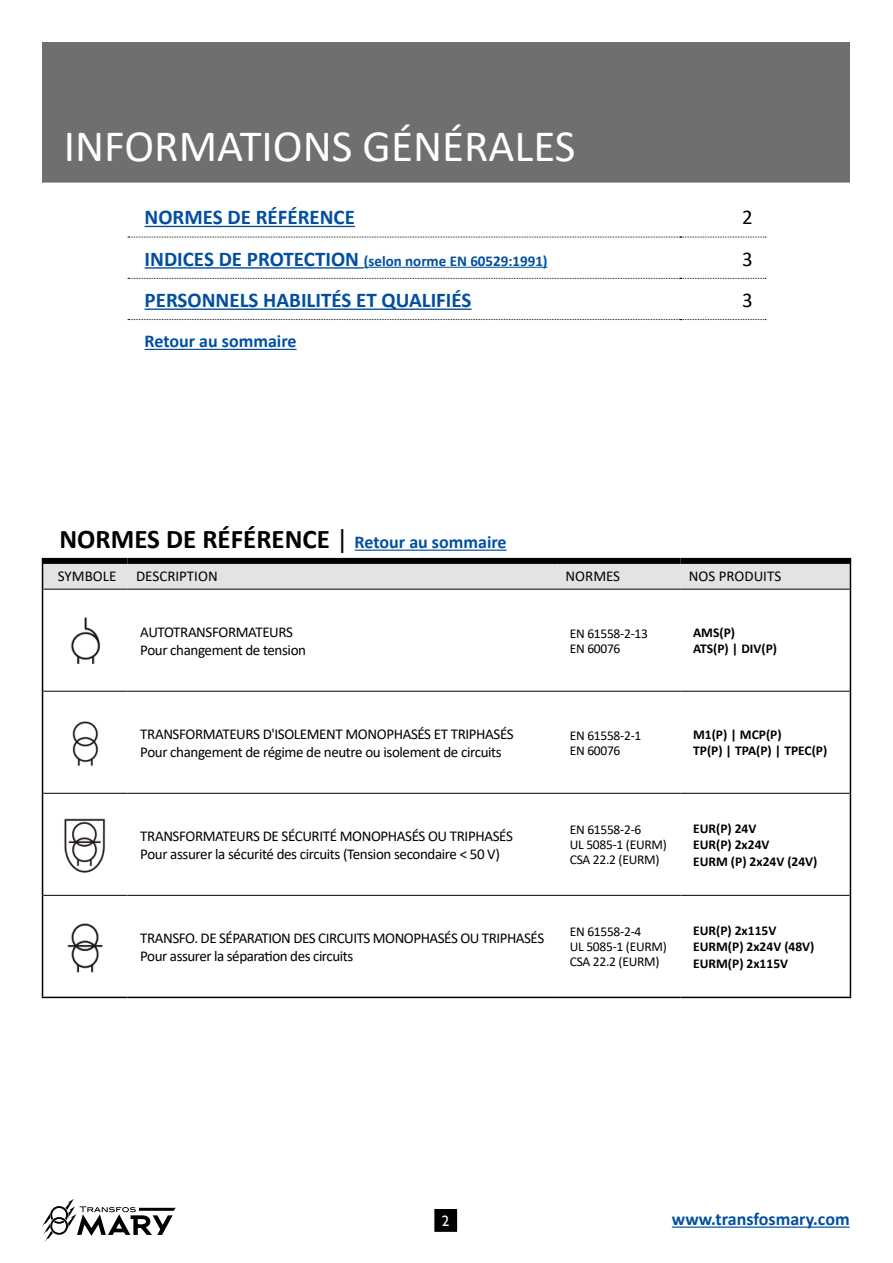
<style>
.page{position:relative;width:893px;height:1263px;background:#fff}
.page>*{position:absolute;margin:0;border:0;box-sizing:border-box;transform-origin:0 0}
.t1{font:45px "Calibri";color:#fff}
.t2{font:700 27px "Calibri";color:#000}
.t3{font:700 21px "Calibri";color:#004f9f}
.t4{font:21px "Calibri";color:#000}
.t5{font:700 18px "Calibri";color:#004f9f}
.t6{font:15px "Calibri";letter-spacing:-.025em;color:#000}
.t7{font:700 15px "Calibri";color:#004f9f}
.t8{font:15px "Calibri";color:#000}
.t9{font:15px "Gill Sans";color:#fff}
.t10{font:700 13.5px "Calibri";color:#000}
.t11{font:13.5px "Calibri";letter-spacing:-.02em;color:#000}
.s1{font-size:21px}
.s2{font-weight:400}
.s3{font-size:18px;color:#004f9f}
</style>
<div class="page">
<svg style="left:43px;top:549px;width:807px;height:9px"></svg>
<svg style="left:43px;top:590px;width:807px;height:407px"></svg>
<hr style="left:43px;top:589px;width:85px;height:1px;background:#000">
<hr style="left:128px;top:589px;width:429px;height:1px;background:#000">
<hr style="left:557px;top:589px;width:123px;height:1px;background:#000">
<hr style="left:680px;top:589px;width:170px;height:1px;background:#000">
<hr style="left:43px;top:691px;width:85px;height:1px;background:#000">
<hr style="left:128px;top:691px;width:429px;height:1px;background:#000">
<hr style="left:557px;top:691px;width:123px;height:1px;background:#000">
<hr style="left:680px;top:691px;width:170px;height:1px;background:#000">
<hr style="left:43px;top:793px;width:85px;height:1px;background:#000">
<hr style="left:128px;top:793px;width:429px;height:1px;background:#000">
<hr style="left:557px;top:793px;width:123px;height:1px;background:#000">
<hr style="left:680px;top:793px;width:170px;height:1px;background:#000">
<hr style="left:43px;top:895px;width:85px;height:1px;background:#000">
<hr style="left:128px;top:895px;width:429px;height:1px;background:#000">
<hr style="left:557px;top:895px;width:123px;height:1px;background:#000">
<hr style="left:680px;top:895px;width:170px;height:1px;background:#000">
<div style="left:42px;top:558px;width:86px;height:6px;background:#000"></div>
<div style="left:128px;top:558px;width:429px;height:6px;background:#000"></div>
<div style="left:557px;top:558px;width:123px;height:6px;background:#000"></div>
<div style="left:680px;top:558px;width:171px;height:6px;background:#000"></div>
<svg style="left:42px;top:561px;width:809px;height:28px;background:#c8c8c8"></svg>
<hr style="left:42px;top:589px;width:1px;height:102px;background:#000">
<hr style="left:850px;top:589px;width:1px;height:102px;background:#000">
<hr style="left:42px;top:691px;width:1px;height:102px;background:#000">
<hr style="left:850px;top:691px;width:1px;height:102px;background:#000">
<hr style="left:42px;top:793px;width:1px;height:102px;background:#000">
<hr style="left:850px;top:793px;width:1px;height:102px;background:#000">
<hr style="left:42px;top:895px;width:1px;height:102px;background:#000">
<hr style="left:850px;top:895px;width:1px;height:102px;background:#000">
<hr style="left:42px;top:997px;width:86px;height:1px;background:#000">
<hr style="left:128px;top:997px;width:429px;height:1px;background:#000">
<hr style="left:557px;top:997px;width:123px;height:1px;background:#000">
<hr style="left:680px;top:997px;width:171px;height:1px;background:#000">
<hr style="left:355px;top:550px;width:152px;height:1px;background:#004f9f">
<img style="left:68px;top:610px;width:34px;height:60px">
<img style="left:66px;top:712px;width:38px;height:60px">
<img style="left:61px;top:814px;width:48px;height:60px">
<img style="left:64px;top:916px;width:42px;height:60px">
<div style="left:43px;top:43px;width:807px;height:140px;background:#706f6f"></div>
<svg style="left:127px;top:266px;width:640px;height:84px"></svg>
<svg style="left:127px;top:225px;width:640px;height:13px"></svg>
<svg style="left:128px;top:278px;width:638px;height:1px"></svg>
<svg style="left:128px;top:319px;width:638px;height:1px"></svg>
<hr style="left:145px;top:226px;width:210px;height:1px;background:#004f9f">
<hr style="left:145px;top:267px;width:219px;height:2px;background:#004f9f">
<hr style="left:364px;top:267px;width:184px;height:1px;background:#004f9f">
<hr style="left:145px;top:308px;width:326px;height:2px;background:#004f9f">
<hr style="left:145px;top:349px;width:152px;height:1px;background:#004f9f">
<svg style="left:42px;top:1199px;width:134px;height:43px"></svg>
<div style="left:435px;top:1210px;width:21px;height:21px;background:#000"></div>
<div style="left:434px;top:1209px;width:23px;height:23px;border:2px solid #000"></div>
<div style="left:435px;top:1215px;width:21px;height:10px;background:#000"></div>
<hr style="left:672px;top:1226px;width:178px;height:2px;background:#004f9f">
<p class="t1" style="left:64px;top:115px;width:513px">INFORMATIONS GÉNÉRALES</p>
<p class="t3" style="left:145px;top:202px;width:212px">NORMES DE RÉFÉRENCE</p>
<p class="t4" style="left:742px;top:203px;width:12px">2</p>
<p class="t7" style="left:145px;top:250px;width:405px"><span class="s1">INDICES DE PROTECTION</span> (selon norme EN 60529:1991)</p>
<p class="t4" style="left:742px;top:244px;width:12px">3</p>
<p class="t3" style="left:145px;top:285px;width:328px">PERSONNELS HABILITÉS ET QUALIFIÉS</p>
<p class="t4" style="left:742px;top:285px;width:12px">3</p>
<p class="t5" style="left:145px;top:329px;width:153px">Retour au sommaire</p>
<p class="t2" style="left:60px;top:520px;width:449px">NORMES DE RÉFÉRENCE <span class="s2">|</span> <span class="s3">Retour au sommaire</span></p>
<p class="t8" style="left:58px;top:565px;width:60px">SYMBOLE</p>
<p class="t8" style="left:136px;top:565px;width:83px">DESCRIPTION</p>
<p class="t6" style="left:566px;top:565px;width:56px">NORMES</p>
<p class="t8" style="left:689px;top:565px;width:94px">NOS PRODUITS</p>
<p class="t6" style="left:140px;top:621px;width:154px">AUTOTRANSFORMATEURS</p>
<p class="t6" style="left:140px;top:639px;width:167px">Pour changement de tension</p>
<p class="t11" style="left:570px;top:624px;width:80px">EN 61558-2-13</p>
<p class="t11" style="left:570px;top:639px;width:52px">EN 60076</p>
<p class="t10" style="left:693px;top:623px;width:43px">AMS(P)</p>
<p class="t10" style="left:693px;top:639px;width:85px">ATS(P) | DIV(P)</p>
<p class="t6" style="left:140px;top:723px;width:375px">TRANSFORMATEURS D'ISOLEMENT MONOPHASÉS ET TRIPHASÉS</p>
<p class="t6" style="left:140px;top:741px;width:363px">Pour changement de régime de neutre ou isolement de circuits</p>
<p class="t6" style="left:140px;top:825px;width:374px">TRANSFORMATEURS DE SÉCURITÉ MONOPHASÉS OU TRIPHASÉS</p>
<p class="t6" style="left:140px;top:843px;width:361px">Pour assurer la sécurité des circuits (Tension secondaire &lt; 50 V)</p>
<p class="t6" style="left:140px;top:927px;width:405px">TRANSFO. DE SÉPARATION DES CIRCUITS MONOPHASÉS OU TRIPHASÉS</p>
<p class="t6" style="left:140px;top:945px;width:214px">Pour assurer la séparation des circuits</p>
<p class="t11" style="left:570px;top:726px;width:73px">EN 61558-2-1</p>
<p class="t11" style="left:570px;top:741px;width:52px">EN 60076</p>
<p class="t11" style="left:570px;top:820px;width:73px">EN 61558-2-6</p>
<p class="t11" style="left:570px;top:835px;width:99px">UL 5085-1 (EURM)</p>
<p class="t11" style="left:570px;top:850px;width:91px">CSA 22.2 (EURM)</p>
<p class="t11" style="left:570px;top:922px;width:73px">EN 61558-2-4</p>
<p class="t11" style="left:570px;top:937px;width:99px">UL 5085-1 (EURM)</p>
<p class="t11" style="left:570px;top:952px;width:91px">CSA 22.2 (EURM)</p>
<p class="t10" style="left:693px;top:725px;width:90px">M1(P) | MCP(P)</p>
<p class="t10" style="left:693px;top:741px;width:136px">TP(P) | TPA(P) | TPEC(P)</p>
<p class="t10" style="left:693px;top:819px;width:65px">EUR(P) 24V</p>
<p class="t10" style="left:693px;top:835px;width:78px">EUR(P) 2x24V</p>
<p class="t10" style="left:693px;top:851px;width:126px">EURM (P) 2x24V (24V)</p>
<p class="t10" style="left:693px;top:921px;width:85px">EUR(P) 2x115V</p>
<p class="t10" style="left:693px;top:937px;width:123px">EURM(P) 2x24V (48V)</p>
<p class="t10" style="left:693px;top:953px;width:97px">EURM(P) 2x115V</p>
<p class="t9" style="left:442px;top:1212px;width:9px">2</p>
<p class="t5" style="left:672px;top:1206px;width:179px">www.transfosmary.com</p>
</div>
